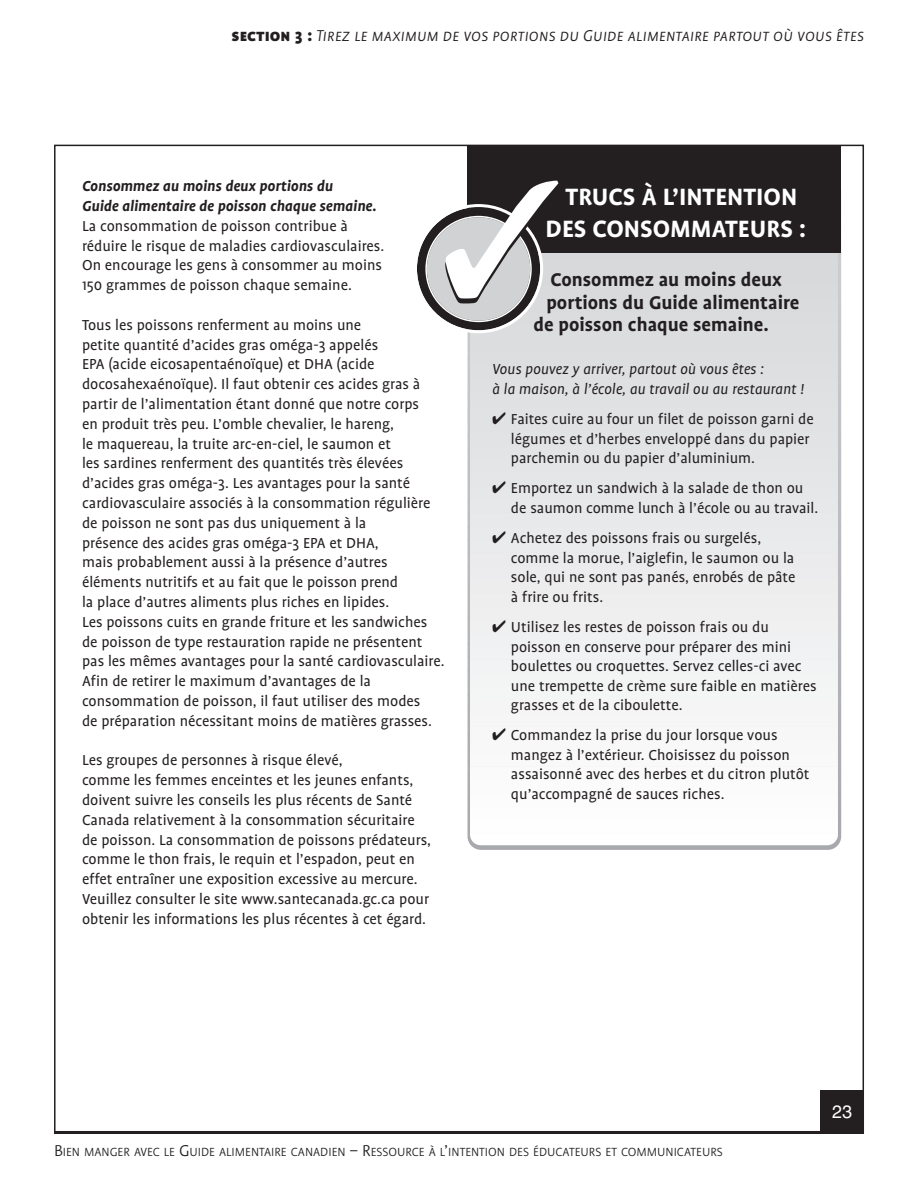
<style>
.page{position:relative;width:918px;height:1188px;background:#fff}
.page>*{position:absolute;margin:0;border:0;box-sizing:border-box;transform-origin:0 0}
.t1{font:700 27px/32.4px "Profile";color:#fff;text-align:center}
.t2{font:700 21px "Profile";color:#231f20}
.t3{font:italic 300 18px "Profile SC";color:#231f20}
.t4{font:18px "Helvetica";color:#fff}
.t5{font:16.5px/19.8px "Profile";color:#231f20}
.t6{font:italic 16.5px/19.8px "Profile";color:#231f20}
.t7{font:italic 700 16.5px/19.8px "Profile";color:#231f20}
.t8{font:300 13.5px "Profile SC";color:#231f20}
.s1{font-weight:900;font-style:normal}
.s2{font-size:18px}
</style>
<div class="page">
<div style="left:821px;top:1091px;width:43px;height:43px;background:#231f20"></div>
<hr style="left:54px;top:1131px;width:809px;height:3px;background:#231f20">
<div style="left:468px;top:256px;width:373px;height:10px;background:#d7d8da"></div>
<div style="left:468px;top:269px;width:373px;height:10px;background:#d8d9db"></div>
<div style="left:468px;top:282px;width:373px;height:10px;background:#d8d9db"></div>
<div style="left:468px;top:295px;width:373px;height:10px;background:#d9dadc"></div>
<div style="left:468px;top:308px;width:373px;height:10px;background:#dadbdd"></div>
<div style="left:468px;top:321px;width:373px;height:10px;background:#dbdcde"></div>
<div style="left:468px;top:334px;width:373px;height:10px;background:#dcdddf"></div>
<div style="left:468px;top:347px;width:373px;height:10px;background:#dcdddf"></div>
<div style="left:468px;top:360px;width:373px;height:10px;background:#dddee0"></div>
<div style="left:468px;top:373px;width:373px;height:10px;background:#dedfe1"></div>
<div style="left:468px;top:386px;width:373px;height:10px;background:#dfe0e2"></div>
<div style="left:468px;top:399px;width:373px;height:10px;background:#e0e1e3"></div>
<div style="left:468px;top:412px;width:373px;height:10px;background:#e1e2e4"></div>
<div style="left:468px;top:425px;width:373px;height:10px;background:#e1e2e4"></div>
<div style="left:468px;top:437px;width:373px;height:11px;background:#e2e3e5"></div>
<div style="left:468px;top:450px;width:373px;height:11px;background:#e3e4e6"></div>
<div style="left:468px;top:463px;width:373px;height:11px;background:#e4e5e7"></div>
<div style="left:468px;top:476px;width:373px;height:11px;background:#e4e5e7"></div>
<div style="left:468px;top:489px;width:373px;height:11px;background:#e6e7e9"></div>
<svg style="left:468px;top:502px;width:373px;height:11px"></svg>
<svg style="left:468px;top:515px;width:373px;height:11px"></svg>
<div style="left:468px;top:528px;width:373px;height:11px;background:#bbbcbf"></div>
<div style="left:468px;top:580px;width:373px;height:10px;background:#b8b9bc"></div>
<div style="left:468px;top:593px;width:373px;height:10px;background:#b7b8bb"></div>
<svg style="left:468px;top:606px;width:373px;height:10px"></svg>
<svg style="left:468px;top:619px;width:373px;height:10px"></svg>
<svg style="left:468px;top:632px;width:373px;height:10px"></svg>
<div style="left:468px;top:645px;width:373px;height:10px;background:#f0f1f2"></div>
<div style="left:468px;top:658px;width:373px;height:10px;background:#eff0f1"></div>
<div style="left:468px;top:671px;width:373px;height:10px;background:#f2f3f4"></div>
<div style="left:468px;top:684px;width:373px;height:10px;background:#f3f4f4"></div>
<div style="left:468px;top:697px;width:373px;height:10px;background:#f4f5f5"></div>
<div style="left:468px;top:710px;width:373px;height:10px;background:#f5f5f6"></div>
<div style="left:468px;top:723px;width:373px;height:10px;background:#f6f6f7"></div>
<div style="left:468px;top:736px;width:373px;height:10px;background:#f7f7f8"></div>
<div style="left:468px;top:749px;width:373px;height:10px;background:#f8f8f9"></div>
<div style="left:468px;top:762px;width:373px;height:10px;background:#f9f9f9"></div>
<div style="left:468px;top:775px;width:373px;height:10px;background:#fafafa"></div>
<svg style="left:468px;top:840px;width:373px;height:10px;background:#b1b2b5"></svg>
<div style="left:470px;top:835px;width:368px;height:10px;background:#fff"></div>
<div style="left:470px;top:781px;width:368px;height:11px;background:#fbfbfb"></div>
<div style="left:470px;top:768px;width:368px;height:10px;background:#fafafa"></div>
<div style="left:470px;top:755px;width:368px;height:10px;background:#f9f9f9"></div>
<div style="left:470px;top:741px;width:368px;height:11px;background:#f8f8f9"></div>
<div style="left:470px;top:728px;width:368px;height:10px;background:#f7f7f8"></div>
<div style="left:470px;top:715px;width:368px;height:10px;background:#f6f6f7"></div>
<div style="left:470px;top:701px;width:368px;height:10px;background:#f5f5f6"></div>
<div style="left:470px;top:688px;width:368px;height:10px;background:#f4f5f5"></div>
<div style="left:470px;top:674px;width:368px;height:11px;background:#f3f4f4"></div>
<div style="left:470px;top:661px;width:368px;height:10px;background:#f2f3f4"></div>
<div style="left:470px;top:648px;width:368px;height:10px;background:#f1f2f3"></div>
<div style="left:470px;top:634px;width:368px;height:11px;background:#f0f1f2"></div>
<div style="left:470px;top:621px;width:368px;height:10px;background:#f0f0f1"></div>
<div style="left:470px;top:608px;width:368px;height:10px;background:#efeff0"></div>
<div style="left:470px;top:594px;width:368px;height:10px;background:#eeeeef"></div>
<div style="left:470px;top:581px;width:368px;height:10px;background:#ededee"></div>
<div style="left:470px;top:567px;width:368px;height:11px;background:#ececee"></div>
<div style="left:470px;top:554px;width:368px;height:10px;background:#ebebed"></div>
<div style="left:470px;top:541px;width:368px;height:10px;background:#eaebec"></div>
<div style="left:470px;top:527px;width:368px;height:11px;background:#e9eaeb"></div>
<div style="left:470px;top:514px;width:368px;height:10px;background:#e8e9ea"></div>
<div style="left:470px;top:501px;width:368px;height:10px;background:#e7e8e9"></div>
<div style="left:470px;top:487px;width:368px;height:10px;background:#e6e7e9"></div>
<div style="left:470px;top:474px;width:368px;height:10px;background:#e5e6e8"></div>
<div style="left:470px;top:460px;width:368px;height:11px;background:#e4e5e7"></div>
<div style="left:470px;top:447px;width:368px;height:10px;background:#e3e4e6"></div>
<div style="left:470px;top:434px;width:368px;height:10px;background:#e2e3e5"></div>
<div style="left:470px;top:420px;width:368px;height:11px;background:#e1e2e4"></div>
<div style="left:470px;top:407px;width:368px;height:10px;background:#e1e2e4"></div>
<div style="left:470px;top:394px;width:368px;height:10px;background:#e0e1e3"></div>
<div style="left:470px;top:380px;width:368px;height:10px;background:#dfe0e2"></div>
<div style="left:470px;top:367px;width:368px;height:10px;background:#dedfe1"></div>
<div style="left:470px;top:353px;width:368px;height:11px;background:#dddee0"></div>
<div style="left:470px;top:340px;width:368px;height:10px;background:#dcdddf"></div>
<div style="left:470px;top:327px;width:368px;height:10px;background:#dcdddf"></div>
<div style="left:470px;top:313px;width:368px;height:11px;background:#dbdcde"></div>
<div style="left:470px;top:300px;width:368px;height:10px;background:#dadbdd"></div>
<div style="left:470px;top:287px;width:368px;height:10px;background:#d9dadc"></div>
<div style="left:470px;top:273px;width:368px;height:10px;background:#d8d9db"></div>
<div style="left:470px;top:260px;width:368px;height:10px;background:#d8d9db"></div>
<div style="left:470px;top:246px;width:368px;height:11px;background:#d7d8da"></div>
<div style="left:468px;top:145px;width:373px;height:108px;background:#231f20"></div>
<svg style="left:417px;top:186px;width:126px;height:147px"></svg>
<p class="t3" style="left:232px;top:30px;width:634px"><span class="s1">section 3 :</span> Tirez le maximum de vos portions du Guide alimentaire partout où vous êtes</p>
<p class="t7" style="left:82px;top:178px;width:296px">Consommez au moins deux portions du<br>Guide alimentaire de poisson chaque semaine.</p>
<p class="t5" style="left:82px;top:218px;width:304px">La consommation de poisson contribue à réduire le risque de maladies cardiovasculaires.<br>On encourage les gens à consommer au moins 150 grammes de poisson chaque semaine.</p>
<p class="t5" style="left:82px;top:317px;width:364px">Tous les poissons renferment au moins une<br>petite quantité d’acides gras oméga-3 appelés<br>EPA (acide eicosapentaénoïque) et DHA (acide docosahexaénoïque). Il faut obtenir ces acides gras à partir de l’alimentation étant donné que notre corps<br>en produit très peu. L’omble chevalier, le hareng,<br>le maquereau, la truite arc-en-ciel, le saumon et<br>les sardines renferment des quantités très élevées d’acides gras oméga-3. Les avantages pour la santé cardiovasculaire associés à la consommation régulière de poisson ne sont pas dus uniquement à la<br>présence des acides gras oméga-3 EPA et DHA,<br>mais probablement aussi à la présence d’autres éléments nutritifs et au fait que le poisson prend<br>la place d’autres aliments plus riches en lipides.<br>Les poissons cuits en grande friture et les sandwiches de poisson de type restauration rapide ne présentent pas les mêmes avantages pour la santé cardiovasculaire.<br>Afin de retirer le maximum d’avantages de la consommation de poisson, il faut utiliser des modes<br>de préparation nécessitant moins de matières grasses.</p>
<p class="t5" style="left:82px;top:752px;width:351px">Les groupes de personnes à risque élevé,<br>comme les femmes enceintes et les jeunes enfants, doivent suivre les conseils les plus récents de Santé Canada relativement à la consommation sécuritaire de poisson. La consommation de poissons prédateurs, comme le thon frais, le requin et l’espadon, peut en effet entraîner une exposition excessive au mercure.<br>Veuillez consulter le site www.santecanada.gc.ca pour obtenir les informations les plus récentes à cet égard.</p>
<h1 class="t1" style="left:546px;top:183px;width:262px">TRUCS À L’INTENTION<br>DES CONSOMMATEURS :</h1>
<p class="t2" style="left:551px;top:274px;width:233px">Consommez au moins deux</p>
<p class="t2" style="left:546px;top:296px;width:254px">portions du Guide alimentaire</p>
<p class="t2" style="left:533px;top:319px;width:237px">de poisson chaque semaine.</p>
<p class="t6" style="left:492px;top:361px;width:313px">Vous pouvez y arriver, partout où vous êtes :<br>à la maison, à l’école, au travail ou au restaurant !</p>
<p class="t5" style="left:511px;top:411px;width:304px;text-indent:-19px">✔ Faites cuire au four un filet de poisson garni de légumes et d’herbes enveloppé dans du papier parchemin ou du papier d’aluminium.</p>
<p class="t5" style="left:511px;top:480px;width:309px;text-indent:-19px">✔ Emportez un sandwich à la salade de thon ou de saumon comme lunch à l’école ou au travail.</p>
<p class="t5" style="left:511px;top:530px;width:286px;text-indent:-19px">✔ Achetez des poissons frais ou surgelés, comme la morue, l’aiglefin, le saumon ou la sole, qui ne sont pas panés, enrobés de pâte à frire ou frits.</p>
<p class="t5" style="left:511px;top:619px;width:307px;text-indent:-19px">✔ Utilisez les restes de poisson frais ou du poisson en conserve pour préparer des mini boulettes ou croquettes. Servez celles-ci avec une trempette de crème sure faible en matières grasses et de la ciboulette.</p>
<p class="t5" style="left:511px;top:727px;width:300px;text-indent:-19px">✔ Commandez la prise du jour lorsque vous mangez à l’extérieur. Choisissez du poisson assaisonné avec des herbes et du citron plutôt qu’accompagné de sauces riches.</p>
<p class="t8" style="left:54px;top:1148px;width:670px"><span class="s2">B</span>IEN MANGER AVEC LE <span class="s2">G</span>UIDE ALIMENTAIRE CANADIEN <span class="s2">– R</span>ESSOURCE À L<span class="s2">’</span>INTENTION DES ÉDUCATEURS ET COMMUNICATEURS</p>
<p class="t4" style="left:832px;top:1105px;width:22px">23</p>
</div>
